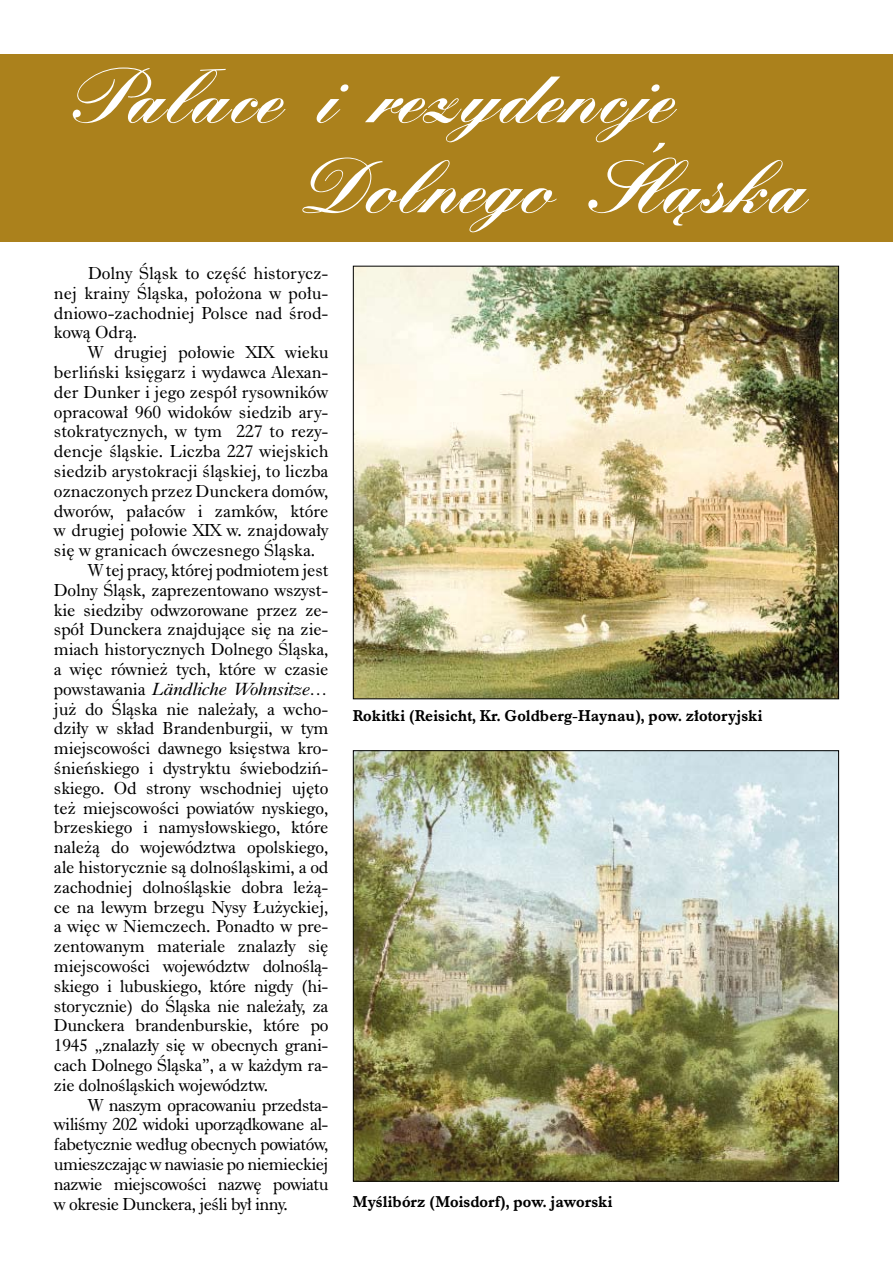
<style>
.page{position:relative;width:893px;height:1263px;background:#fff}
.page>*{position:absolute;margin:0;border:0;box-sizing:border-box;transform-origin:0 0}
.t1{font:italic 700 75px/90px "Kastler";color:#fff}
.t2{font:16.5px/19.8px "Dutch 766 PL";letter-spacing:-.01em;color:#000;text-align:justify}
.t3{font:16.5px "Dutch 766 PL";letter-spacing:-.03em;color:#000}
.t4{font:italic 16.5px "Dutch 766 PL";letter-spacing:-.01em;color:#000}
.t5{font:700 15px "Dutch 766 PL";color:#000;scale:.95 1}
.s1{font-style:normal}
</style>
<div class="page">
<div style="left:0;top:54px;width:893px;height:187px;background:#ab811c"></div>
<img style="left:355px;top:268px;width:482px;height:429px">
<img style="left:355px;top:752px;width:482px;height:427px">
<h1 class="t1" style="left:301px;top:52px;width:507px;text-indent:-233px">Pałace i rezydencje<br>Dolnego Śląska</h1>
<p class="t2" style="left:54px;top:263px;width:276px;text-indent:34px">Dolny Śląsk to część historycz&shy;nej krainy Śląska, położona w połu&shy;dniowo-zachodniej Polsce nad środ&shy;kową Odrą.</p>
<p class="t2" style="left:88px;top:342px;width:242px">W drugiej połowie XIX wieku</p>
<p class="t2" style="left:54px;top:362px;width:276px">berliński księgarz i wydawca Alexan-</p>
<p class="t2" style="left:54px;top:381px;width:276px">der Dunker i jego zespół rysowników</p>
<p class="t2" style="left:54px;top:401px;width:276px">opracował 960 widoków siedzib ary-</p>
<p class="t2" style="left:54px;top:421px;width:276px">stokratycznych, w tym 227 to rezy-</p>
<p class="t2" style="left:54px;top:441px;width:276px">dencje śląskie. Liczba 227 wiejskich</p>
<p class="t2" style="left:54px;top:461px;width:276px">siedzib arystokracji śląskiej, to liczba</p>
<p class="t2" style="left:54px;top:480px;width:276px">oznaczonych przez Dunckera domów,</p>
<p class="t2" style="left:54px;top:500px;width:276px">dworów, pałaców i zamków, które</p>
<p class="t2" style="left:54px;top:520px;width:276px">w drugiej połowie XIX w. znajdowały</p>
<p class="t2" style="left:54px;top:540px;width:263px">się w granicach ówczesnego Śląska.</p>
<p class="t2" style="left:88px;top:560px;width:242px">W tej pracy, której podmiotem jest</p>
<p class="t2" style="left:54px;top:579px;width:276px">Dolny Śląsk, zaprezentowano wszyst-</p>
<p class="t2" style="left:54px;top:599px;width:276px">kie siedziby odwzorowane przez ze-</p>
<p class="t2" style="left:54px;top:619px;width:276px">spół Dunckera znajdujące się na zie-</p>
<p class="t2" style="left:54px;top:639px;width:276px">miach historycznych Dolnego Śląska,</p>
<p class="t2" style="left:54px;top:659px;width:276px">a więc również tych, które w czasie</p>
<p class="t4" style="left:54px;top:677px;width:276px"><span class="s1">powstawania</span> Ländliche Wohnsitze…</p>
<p class="t2" style="left:54px;top:698px;width:276px">już do Śląska nie należały, a wcho-</p>
<p class="t2" style="left:54px;top:718px;width:276px">dziły w skład Brandenburgii, w tym</p>
<p class="t2" style="left:54px;top:738px;width:276px">miejscowości dawnego księstwa kro-</p>
<p class="t2" style="left:54px;top:758px;width:276px">śnieńskiego i dystryktu świebodziń-</p>
<p class="t2" style="left:54px;top:777px;width:276px">skiego. Od strony wschodniej ujęto</p>
<p class="t2" style="left:54px;top:797px;width:276px">też miejscowości powiatów nyskiego,</p>
<p class="t2" style="left:54px;top:817px;width:276px">brzeskiego i namysłowskiego, które</p>
<p class="t2" style="left:54px;top:837px;width:276px">należą do województwa opolskiego,</p>
<p class="t2" style="left:54px;top:857px;width:276px">ale historycznie są dolnośląskimi, a od</p>
<p class="t2" style="left:54px;top:876px;width:276px">zachodniej dolnośląskie dobra leżą-</p>
<p class="t2" style="left:54px;top:896px;width:276px">ce na lewym brzegu Nysy Łużyckiej,</p>
<p class="t2" style="left:54px;top:916px;width:276px">a więc w Niemczech. Ponadto w pre-</p>
<p class="t2" style="left:54px;top:936px;width:276px">zentowanym materiale znalazły się</p>
<p class="t2" style="left:54px;top:956px;width:276px">miejscowości województw dolnoślą-</p>
<p class="t2" style="left:54px;top:975px;width:276px">skiego i lubuskiego, które nigdy (hi-</p>
<p class="t2" style="left:54px;top:995px;width:276px">storycznie) do Śląska nie należały, za</p>
<p class="t2" style="left:54px;top:1015px;width:276px">Dunckera brandenburskie, które po</p>
<p class="t2" style="left:54px;top:1035px;width:276px">1945 „znalazły się w obecnych grani-</p>
<p class="t2" style="left:54px;top:1055px;width:276px">cach Dolnego Śląska”, a w każdym ra-</p>
<p class="t2" style="left:54px;top:1074px;width:216px">zie dolnośląskich województw.</p>
<p class="t3" style="left:88px;top:1094px;width:242px">W naszym opracowaniu przedsta-</p>
<p class="t3" style="left:54px;top:1113px;width:276px">wiliśmy 202 widoki uporządkowane al-</p>
<p class="t3" style="left:54px;top:1133px;width:276px">fabetycznie według obecnych powiatów,</p>
<p class="t3" style="left:54px;top:1153px;width:276px">umieszczając w nawiasie po niemieckiej</p>
<p class="t3" style="left:54px;top:1173px;width:276px">nazwie miejscowości nazwę powiatu</p>
<p class="t3" style="left:54px;top:1193px;width:235px">w okresie Dunckera, jeśli był inny.</p>
<p class="t5" style="left:353px;top:705px;width:432px">Rokitki (Reisicht, Kr. Goldberg-Haynau), pow. złotoryjski</p>
<p class="t5" style="left:353px;top:1191px;width:275px">Myślibórz (Moisdorf), pow. jaworski</p>
</div>
